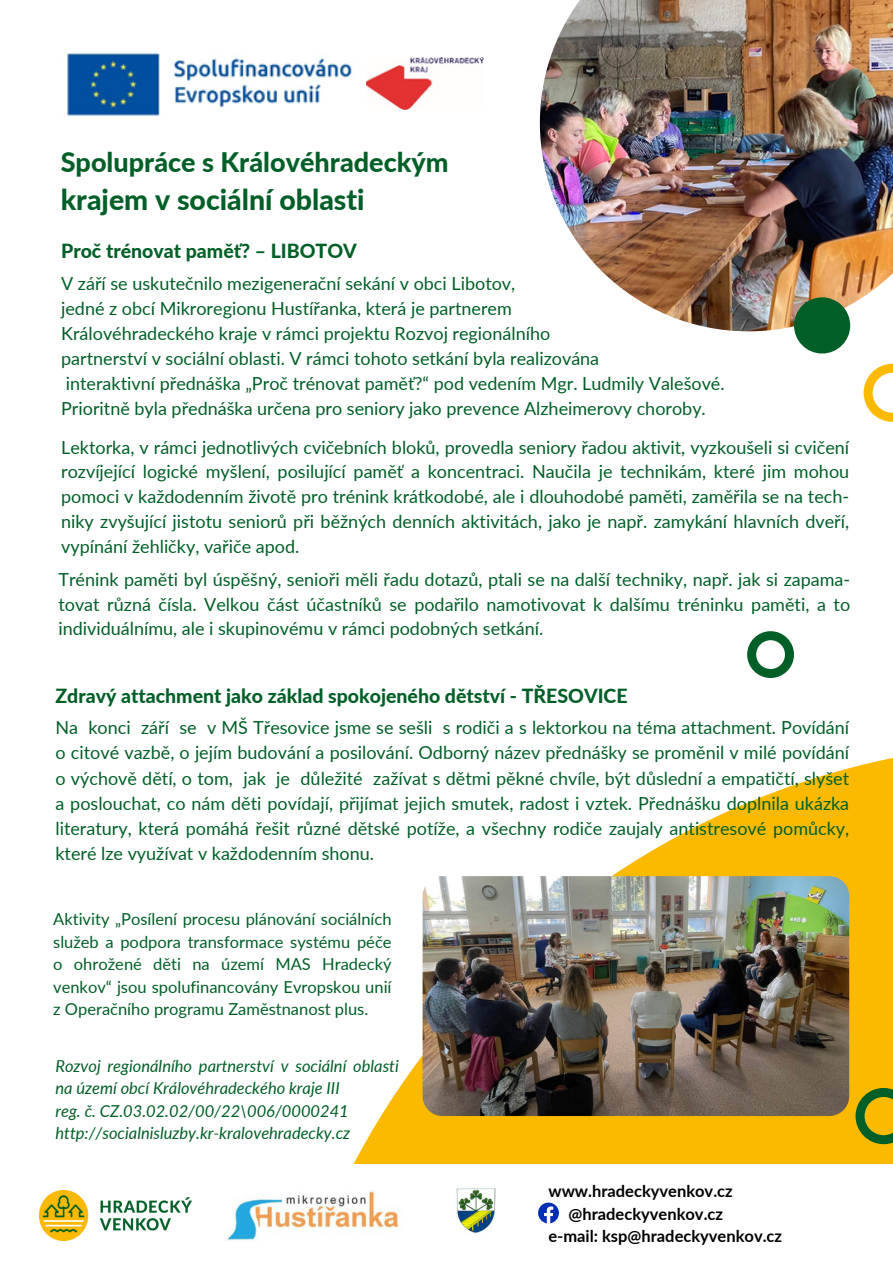
<style>
.page{position:relative;width:893px;height:1264px;background:#fff}
.page>*{position:absolute;margin:0;border:0;box-sizing:border-box;transform-origin:0 0}
.t1{font:800 28.5px "Lato";color:#005f27}
.t2{font:800 27px "Lato";color:#005f27}
.t3{font:800 19.5px "Lato";color:#005f27}
.t4{font:18px/24.8px "Lato";color:#005f27;text-align:justify}
.t5{font:16.5px/22.5px "Lato";color:#005f27;text-align:justify}
.t6{font:italic 16.5px/22.5px "Lato";color:#005f27}
.t7{font:700 16.5px "Lato";color:#000}
</style>
<div class="page">
<svg style="left:354px;top:758px;width:538px;height:405px"></svg>
<img style="left:540px;top:0;width:352px;height:331px">
<div style="left:794px;top:297px;width:56px;height:56px;background:#005f27;border-radius:50%"></div>
<svg style="left:863px;top:364px;width:29px;height:58px"></svg>
<img style="left:67px;top:52px;width:285px;height:64px">
<img style="left:367px;top:57px;width:117px;height:52px">
<svg style="left:747px;top:631px;width:47px;height:47px"></svg>
<img style="left:40px;top:1190px;width:151px;height:50px">
<img style="left:227px;top:1190px;width:172px;height:51px">
<img style="left:456px;top:1188px;width:39px;height:45px">
<svg style="left:538px;top:1202px;width:21px;height:21px"></svg>
<img style="left:422px;top:876px;width:427px;height:240px;border-radius:20px">
<svg style="left:855px;top:1087px;width:37px;height:57px;background:#99960f"></svg>
<p class="t2" style="left:61px;top:145px;width:389px">Spolupráce s Královéhradeckým</p>
<p class="t1" style="left:61px;top:182px;width:305px">krajem v sociální oblasti</p>
<p class="t3" style="left:61px;top:239px;width:297px">Proč trénovat paměť? – LIBOTOV</p>
<p class="t4" style="left:61px;top:270px;width:455px">V září se uskutečnilo mezigenerační sekání v obci Libotov,</p>
<p class="t4" style="left:61px;top:295px;width:452px">jedné z obcí Mikroregionu Hustířanka, která je partnerem</p>
<p class="t4" style="left:61px;top:320px;width:490px">Královéhradeckého kraje v rámci projektu Rozvoj regionálního</p>
<p class="t4" style="left:61px;top:346px;width:539px">partnerství v sociální oblasti. V rámci tohoto setkání byla realizována</p>
<p class="t4" style="left:66px;top:371px;width:660px">interaktivní přednáška „Proč trénovat paměť?“ pod vedením Mgr. Ludmily Valešové.</p>
<p class="t4" style="left:61px;top:396px;width:646px">Prioritně byla přednáška určena pro seniory jako prevence Alzheimerovy choroby.</p>
<p class="t4" style="left:61px;top:434px;width:789px">Lektorka, v rámci jednotlivých cvičebních bloků, provedla seniory řadou aktivit, vyzkoušeli si cvičení rozvíjející logické myšlení, posilující paměť a koncentraci. Naučila je technikám, které jim mohou pomoci v každodenním životě pro trénink krátkodobé, ale i dlouhodobé paměti, zaměřila se na tech&shy;niky zvyšující jistotu seniorů při běžných denních aktivitách, jako je např. zamykání hlavních dveří, vypínání žehličky, vařiče apod.</p>
<p class="t4" style="left:58px;top:566px;width:793px">Trénink paměti byl úspěšný, senioři měli řadu dotazů, ptali se na další techniky, např. jak si zapama&shy;tovat různá čísla. Velkou část účastníků se podařilo namotivovat k dalšímu tréninku paměti, a to individuálnímu, ale i skupinovému v rámci podobných setkání.</p>
<p class="t3" style="left:55px;top:683px;width:573px">Zdravý attachment jako základ spokojeného dětství - TŘESOVICE</p>
<p class="t4" style="left:55px;top:714px;width:795px">Na konci září se v MŠ Třesovice jsme se sešli s rodiči a s lektorkou na téma attachment. Povídání o citové vazbě, o jejím budování a posilování. Odborný název přednášky se proměnil v milé povídání o výchově dětí, o tom, jak je důležité zažívat s dětmi pěkné chvíle, být důslední a empatičtí, slyšet a poslouchat, co nám děti povídají, přijímat jejich smutek, radost i vztek. Přednášku doplnila ukázka literatury, která pomáhá řešit různé dětské potíže, a všechny rodiče zaujaly antistresové pomůcky, které lze využívat v každodenním shonu.</p>
<p class="t5" style="left:53px;top:907px;width:340px">Aktivity „Posílení procesu plánování sociálních služeb a podpora transformace systému péče o ohrožené děti na území MAS Hradecký venkov“ jsou spolufinancovány Evropskou unií z Operačního programu Zaměstnanost plus.</p>
<p class="t6" style="left:55px;top:1053px;width:345px">Rozvoj regionálního partnerství v sociální oblasti na území obcí Královéhradeckého kraje III</p>
<p class="t6" style="left:55px;top:1098px;width:295px">reg. č. CZ.03.02.02/00/22\006/0000241</p>
<p class="t6" style="left:55px;top:1121px;width:296px">http://socialnisluzby.kr-kralovehradecky.cz</p>
<p class="t7" style="left:548px;top:1180px;width:186px">www.hradeckyvenkov.cz</p>
<p class="t7" style="left:568px;top:1203px;width:156px">@hradeckyvenkov.cz</p>
<p class="t7" style="left:548px;top:1225px;width:235px">e-mail: ksp@hradeckyvenkov.cz</p>
</div>
